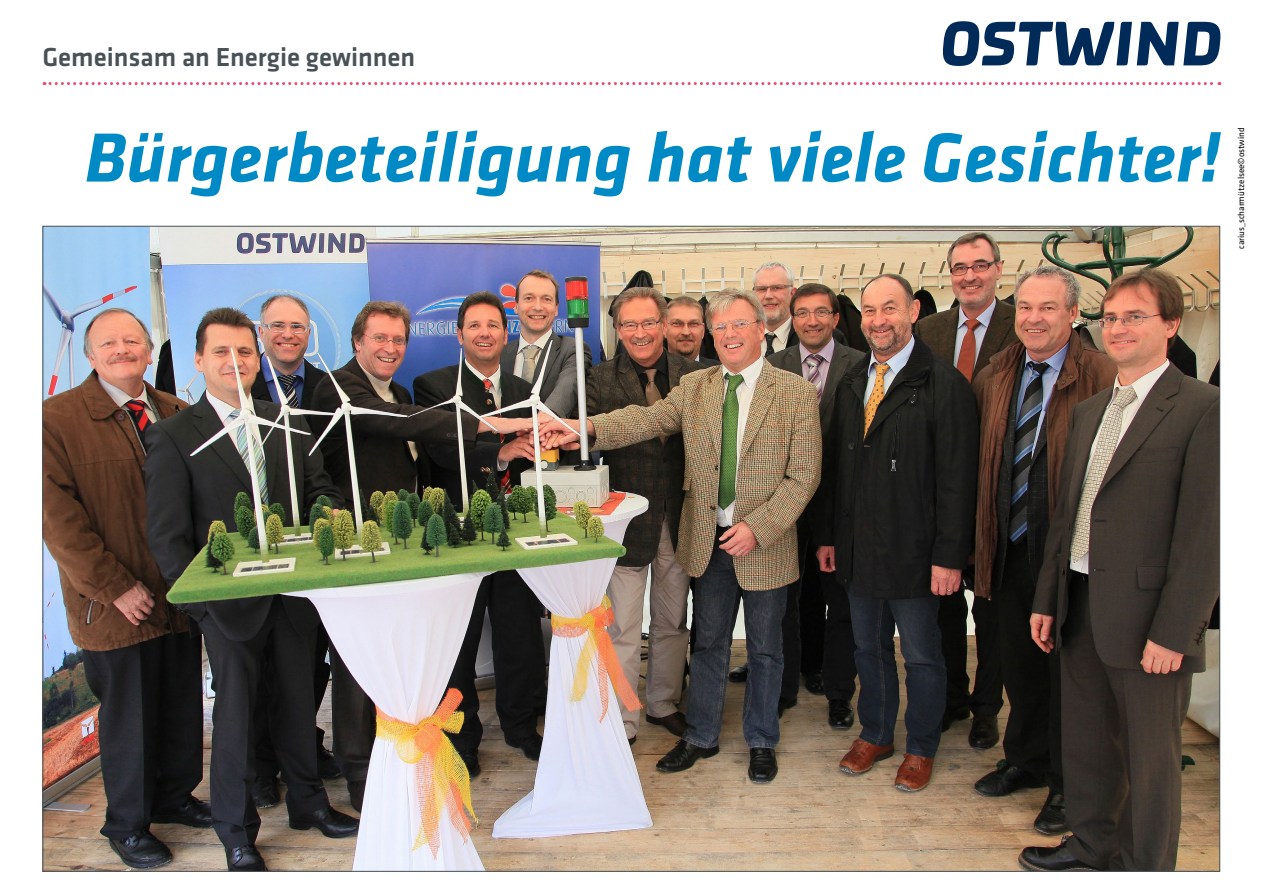
<style>
.page{position:relative;width:1263px;height:893px;background:#fff}
.page>*{position:absolute;margin:0;border:0;box-sizing:border-box;transform-origin:0 0}
.t1{font:italic 700 72px "Klavika";color:#008ac5}
.t2{font:500 27px "Klavika";color:#485256}
.t3{font:9px "Klavika";color:#000}
</style>
<div class="page">
<svg style="left:942px;top:21px;width:279px;height:45px"></svg>
<svg style="left:44px;top:82px;width:1176px;height:3px"></svg>
<img style="left:45px;top:228px;width:1173px;height:642px">
<p class="t2" style="left:43px;top:38px;width:374px">Gemeinsam an Energie gewinnen</p>
<p class="t1" style="left:85px;top:106px;width:1137px">Bürgerbeteiligung hat viele Gesichter!</p>
<p class="t3" style="left:1235px;top:249px;width:123px;rotate:-90deg">carius_scharmützelsee©ostwind</p>
</div>
